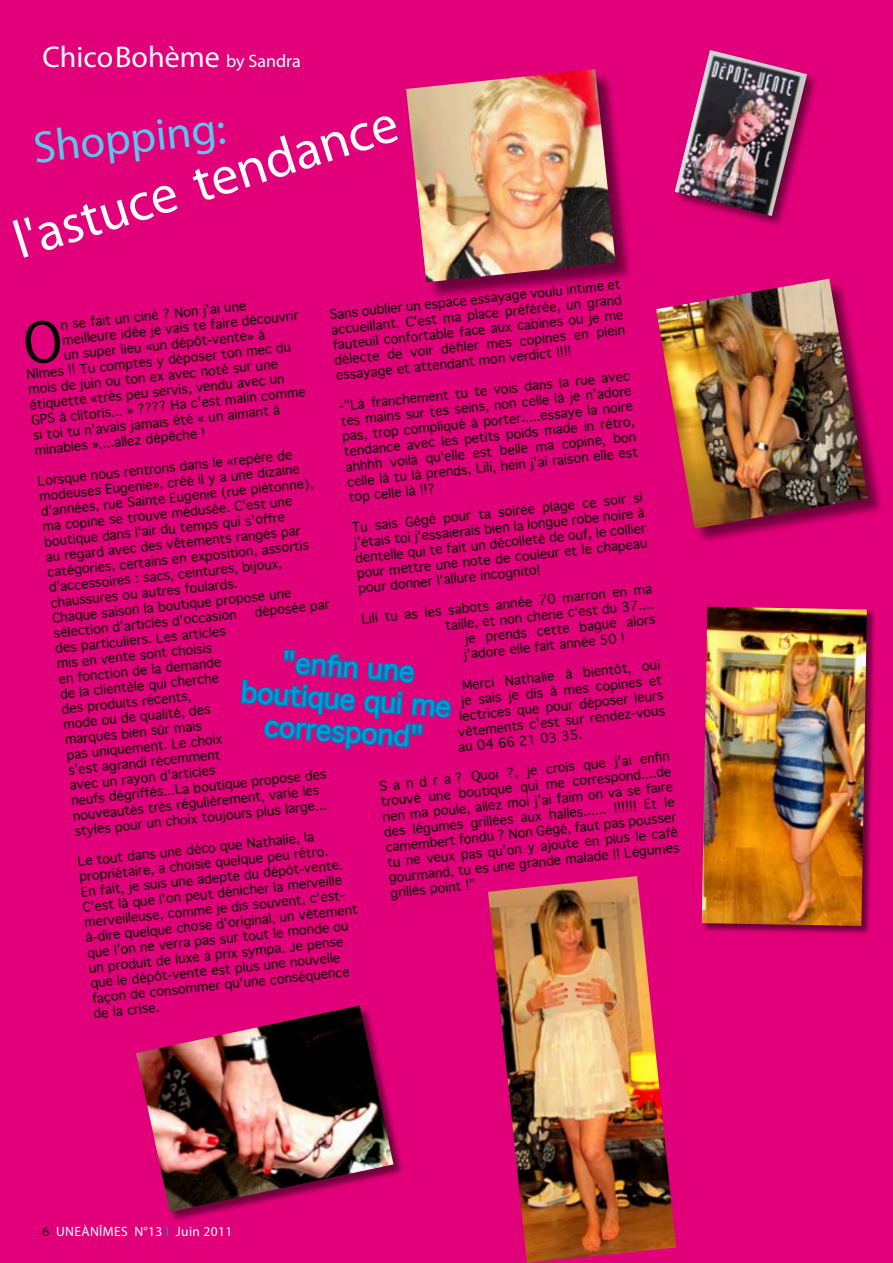
<style>
.page{position:relative;width:893px;height:1263px;background:#e2007a}
.page>*{position:absolute;margin:0;border:0;box-sizing:border-box;transform-origin:0 0}
.t1{font:54px "Myriad Pro";color:#fff}
.t2{font:45px "Myriad Pro";color:#5ec5ed}
.t3{font:30px "Myriad Pro";color:#fff}
.t4{font:27px/32.4px "Geneva";color:#009ee0;text-align:center}
.t5{font:13.5px "Myriad Pro";letter-spacing:.025em;color:#fff}
.t6{font:12.75px/15.3px "Geneva";color:#000;text-align:justify}
.s1{font-size:18px}
.s2{color:#000}
.s3{color:#009ee0}
</style>
<div class="page">
<div style="left:702px;top:606px;width:184px;height:335px;background:#000;opacity:.5"></div>
<img style="left:702px;top:607px;width:165px;height:319px">
<div style="left:136px;top:1006px;width:275px;height:223px;background:#000;opacity:.5"></div>
<img style="left:136px;top:1005px;width:257px;height:207px">
<div style="left:673px;top:49px;width:154px;height:186px;background:#000;opacity:.5"></div>
<img style="left:675px;top:50px;width:132px;height:166px">
<div style="left:657px;top:279px;width:236px;height:281px;background:#000;opacity:.5"></div>
<img style="left:656px;top:279px;width:212px;height:250px">
<div style="left:408px;top:71px;width:233px;height:238px;background:#000;opacity:.5"></div>
<img style="left:406px;top:69px;width:209px;height:213px">
<svg style="left:240px;top:649px;width:211px;height:101px"></svg>
<img style="left:488px;top:876px;width:188px;height:387px">
<h3 class="t3" style="left:43px;top:38px;width:260px">Chico Bohème <span class="s1">by Sandra</span></h3>
<h1 class="t1" style="left:5px;top:208px;width:401px;rotate:-17deg">l'astuce tendance</h1>
<h2 class="t2" style="left:31px;top:120px;width:195px;rotate:-6deg">Shopping:</h2>
<p class="t6" style="left:329px;top:307px;width:294px;rotate:-6deg">Sans oublier un espace essayage voulu intime et accueillant. C'est ma place préférée, un grand fauteuil confortable face aux cabines ou je me délecte de voir défi ler mes copines en plein essayage et attendant mon verdict !!!!</p>
<p class="t6" style="left:60px;top:317px;width:188px;rotate:-6deg">n se fait un ciné ? Non j'ai une</p>
<p class="t6" style="left:61px;top:332px;width:239px;rotate:-6deg">meilleure idée je vais te faire découvrir</p>
<p class="t6" style="left:63px;top:347px;width:204px;rotate:-6deg">un super lieu «un dépôt-vente» à</p>
<p class="t6" style="left:26px;top:367px;width:267px;rotate:-6deg">Nîmes !! Tu comptes y déposer ton mec du</p>
<p class="t6" style="left:27px;top:382px;width:253px;rotate:-6deg">mois de juin ou ton ex avec noté sur une</p>
<p class="t6" style="left:338px;top:398px;width:294px;rotate:-6deg">-"Là franchement tu te vois dans la rue avec tes mains sur tes seins, non celle là je n’adore pas, trop compliqué à porter.....essaye la noire tendance avec les petits poids made in rétro, ahhhh voilà qu'elle est belle ma copine, bon celle là tu là prends, Lili, hein j'ai raison elle est top celle là !!?</p>
<p class="t6" style="left:29px;top:397px;width:257px;rotate:-6deg">étiquette «très peu servis, vendu avec un</p>
<p class="t6" style="left:31px;top:412px;width:277px;rotate:-6deg">GPS à clitoris... » ???? Ha c'est malin comme</p>
<p class="t6" style="left:32px;top:428px;width:250px;rotate:-6deg">si toi tu n'avais jamais été « un aimant à</p>
<p class="t6" style="left:34px;top:443px;width:173px;rotate:-6deg">minables »....allez dépêche !</p>
<p class="t6" style="left:37px;top:473px;width:275px;text-align:left;rotate:-6deg">Lorsque nous rentrons dans le «repère de modeuses Eugenie», créé il y a une dizaine d'années, rue Sainte Eugenie (rue piétonne), ma copine se trouve médusée. C'est une boutique dans l'air du temps qui s'off re<br>au regard avec des vêtements rangés par catégories, certains en exposition, assortis d'accessoires : sacs, ceintures, bijoux, chaussures ou autres foulards.<br>Chaque saison la boutique propose une sélection d'articles d'occasion</p>
<p class="t6" style="left:351px;top:520px;width:294px;rotate:-6deg">Tu sais Gégé pour ta soirée plage ce soir si j’étais toi j'essaierais bien la longue robe noire à dentelle qui te fait un décolleté de ouf, le collier pour mettre une note de couleur et le chapeau pour donner l'allure incognito!</p>
<p class="t6" style="left:361px;top:611px;width:294px;rotate:-6deg">Lili tu as les sabots année 70 marron en ma</p>
<p class="t6" style="left:445px;top:618px;width:211px;rotate:-6deg">taille, et non cherie c'est du 37....</p>
<p class="t6" style="left:254px;top:604px;width:77px;rotate:-6deg">déposée par</p>
<p class="t6" style="left:55px;top:641px;width:258px;text-align:left;rotate:-6deg">des particuliers. Les articles<br>mis en vente sont choisis<br>en fonction de la demande<br>de la clientèle qui cherche<br>des produits récents,<br>mode ou de qualité, des<br>marques bien sûr mais<br>pas uniquement. Le choix<br>s'est agrandi récemment<br>avec un rayon d'articles<br>neufs dégriff és...La boutique propose des nouveautés très régulièrement, varie les styles pour un choix toujours plus large...</p>
<p class="t6" style="left:464px;top:631px;width:193px;rotate:-6deg">je prends cette bague alors</p>
<p class="t6" style="left:463px;top:647px;width:164px;rotate:-6deg">j'adore elle fait année 50 !</p>
<p class="t6" style="left:461px;top:678px;width:201px;rotate:-6deg">Merci Nathalie à bientôt, oui</p>
<h3 class="t4" style="left:245px;top:643px;width:212px;rotate:4deg">"enfi n une boutique qui me correspond"</h3>
<p class="t6" style="left:460px;top:693px;width:204px;rotate:-6deg">je sais je dis à mes copines et</p>
<p class="t6" style="left:459px;top:709px;width:207px;rotate:-6deg">lectrices que pour déposer leurs</p>
<p class="t6" style="left:457px;top:724px;width:209px;rotate:-6deg">vêtements c'est sur rendez-vous</p>
<p class="t6" style="left:457px;top:739px;width:126px;rotate:-6deg">au 04 66 21 03 35.</p>
<p class="t6" style="left:378px;top:779px;width:294px;rotate:-6deg">S a n d r a ? Quoi ?, je crois que j'ai enfi n trouvé une boutique qui me correspond....de rien ma poule, allez moi j'ai faim on va se faire des légumes grillées aux halles...... !!!!!! Et le camembert fondu ? Non Gégé, faut pas pousser tu ne veux pas qu'on y ajoute en plus le café gourmand, tu es une grande malade !! Légumes grillés point !"</p>
<p class="t6" style="left:77px;top:854px;width:275px;text-align:left;rotate:-6deg">Le tout dans une déco que Nathalie, la propriétaire, a choisie quelque peu rétro.<br>En fait, je suis une adepte du dépôt-vente.<br>C'est là que l'on peut dénicher la merveille merveilleuse, comme je dis souvent, c'est&shy;à-dire quelque chose d'original, un vêtement que l'on ne verra pas sur tout le monde ou un produit de luxe à prix sympa. Je pense que le dépôt-vente est plus une nouvelle façon de consommer qu’une conséquence de la crise.</p>
<p class="t5" style="left:43px;top:1223px;width:191px"><span class="s2">6</span> UNEÀNÎMES N°13 <span class="s3">I</span> Juin 2011</p>
</div>
